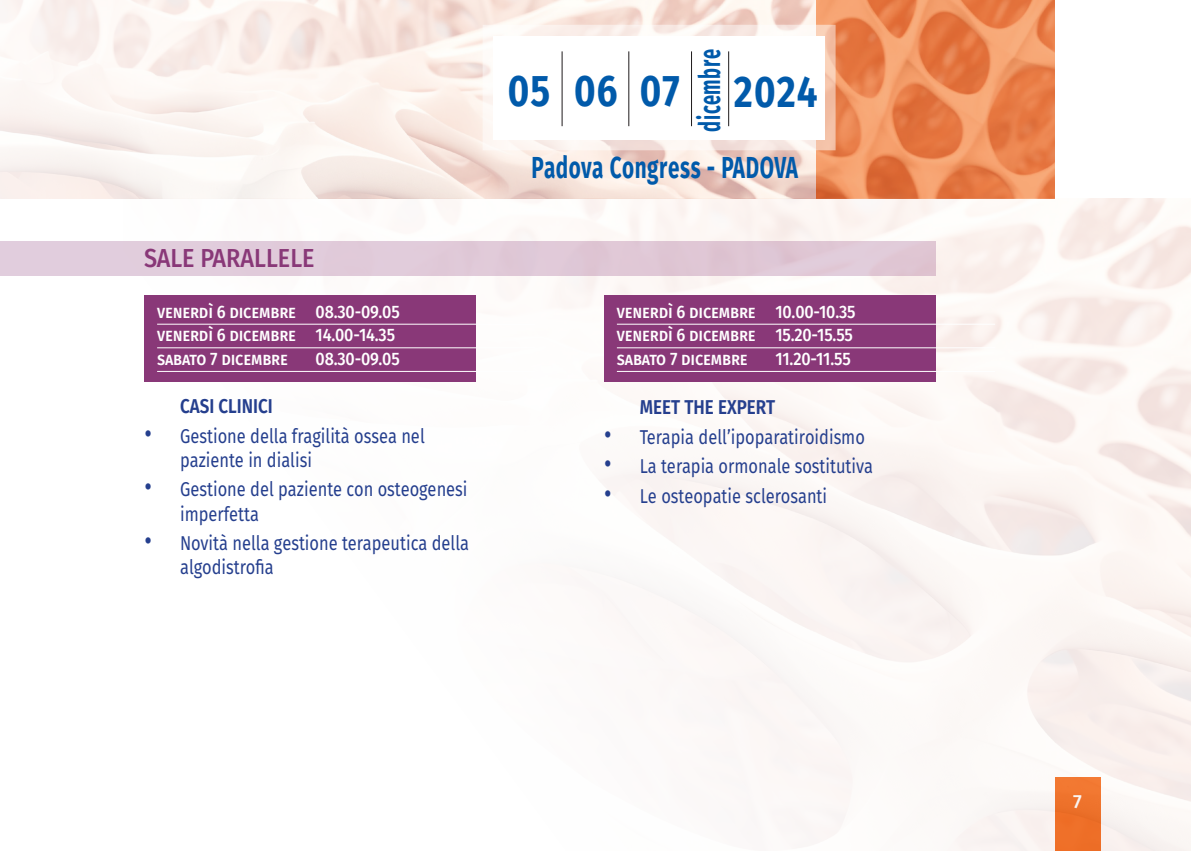
<style>
.page{position:relative;width:1191px;height:851px;background:#fff}
.page>*{position:absolute;margin:0;border:0;box-sizing:border-box;transform-origin:0 0}
.t1{font:700 44.2px "Fira Sans";letter-spacing:.03em;color:#015aaa;scale:.83 1}
.t2{font:700 30.4px "Fira Sans";letter-spacing:.03em;color:#015aaa;scale:.68 1}
.t3{font:700 29.6px "Fira Sans";letter-spacing:.03em;color:#015aaa;scale:.62 1}
.t4{font:500 26px "Fira Sans";color:#893878;scale:.9 1}
.t5{font:20px/24px "Fira Sans";color:#253f8e;scale:.82 1}
.t6{font:600 20px "Fira Sans";color:#253f8e;scale:.85 1}
.t7{font:500 19px "Fira Sans";color:#fff}
.t8{font:500 18px "Fira Sans";letter-spacing:-.01em;color:#fff;scale:.9 1}
.s1{font-size:28px}
</style>
<div class="page">
<img style="left:123px;top:198px;width:1068px;height:652px">
<img style="left:0;top:0;width:1054px;height:198px">
<div style="left:604px;top:295px;width:331px;height:86px;background:#893878"></div>
<hr style="left:617px;top:323px;width:378px;height:1px;background:#fff">
<hr style="left:617px;top:347px;width:378px;height:1px;background:#fff">
<hr style="left:617px;top:371px;width:378px;height:1px;background:#fff">
<div style="left:144px;top:295px;width:332px;height:86px;background:#893878"></div>
<hr style="left:157px;top:323px;width:378px;height:1px;background:#fff">
<hr style="left:157px;top:347px;width:378px;height:1px;background:#fff">
<hr style="left:157px;top:371px;width:378px;height:1px;background:#fff">
<div style="left:482px;top:25px;width:353px;height:125px;border:24px solid #fff"></div>
<div style="left:493px;top:37px;width:332px;height:103px;background:#fff"></div>
<hr style="left:561px;top:51px;width:1px;height:75px;background:#231f20">
<hr style="left:628px;top:51px;width:1px;height:75px;background:#231f20">
<hr style="left:691px;top:51px;width:1px;height:75px;background:#231f20">
<hr style="left:728px;top:51px;width:1px;height:75px;background:#231f20">
<div style="left:0;top:241px;width:935px;height:34px;background:#e1cad9"></div>
<p class="t4" style="left:144px;top:237px;width:191px">SALE PARALLELE</p>
<p class="t8" style="left:157px;top:297px;width:271px">venerdì 6 dicembre 08.30-09.05</p>
<p class="t8" style="left:157px;top:320px;width:266px">venerdì 6 dicembre 14.00-14.35</p>
<p class="t8" style="left:157px;top:344px;width:147px">sabato 7 dicembre</p>
<p class="t8" style="left:315px;top:344px;width:95px">08.30-09.05</p>
<p class="t6" style="left:180px;top:389px;width:111px">CASI CLINICI</p>
<p class="t5" style="left:180px;top:423px;width:300px;text-indent:-36px"><span class="s1">•</span> Gestione della fragilità ossea nel paziente in dialisi</p>
<p class="t5" style="left:180px;top:477px;width:352px;text-indent:-36px"><span class="s1">•</span> Gestione del paziente con osteogenesi imperfetta</p>
<p class="t5" style="left:180px;top:530px;width:354px;text-indent:-36px"><span class="s1">•</span> Novità nella gestione terapeutica della algodistrofia</p>
<p class="t1" style="left:508px;top:53px;width:53px">05</p>
<p class="t1" style="left:574px;top:53px;width:54px">06</p>
<p class="t1" style="left:640px;top:53px;width:50px">07</p>
<p class="t3" style="left:685px;top:131px;width:134px;rotate:-90deg">dicembre</p>
<p class="t1" style="left:734px;top:54px;width:102px">2024</p>
<p class="t2" style="left:531px;top:142px;width:393px">Padova Congress - PADOVA</p>
<p class="t8" style="left:617px;top:297px;width:267px">venerdì 6 dicembre 10.00-10.35</p>
<p class="t8" style="left:617px;top:320px;width:264px">venerdì 6 dicembre 15.20-15.55</p>
<p class="t8" style="left:617px;top:344px;width:147px">sabato 7 dicembre</p>
<p class="t8" style="left:775px;top:344px;width:85px">11.20-11.55</p>
<p class="t6" style="left:640px;top:390px;width:161px">MEET THE EXPERT</p>
<p class="t5" style="left:604px;top:424px;width:320px"><span class="s1">•</span> Terapia dell’ipoparatiroidismo</p>
<p class="t5" style="left:604px;top:453px;width:330px"><span class="s1">•</span> La terapia ormonale sostitutiva</p>
<p class="t5" style="left:604px;top:483px;width:274px"><span class="s1">•</span> Le osteopatie sclerosanti</p>
<p class="t7" style="left:1073px;top:786px;width:10px">7</p>
</div>
